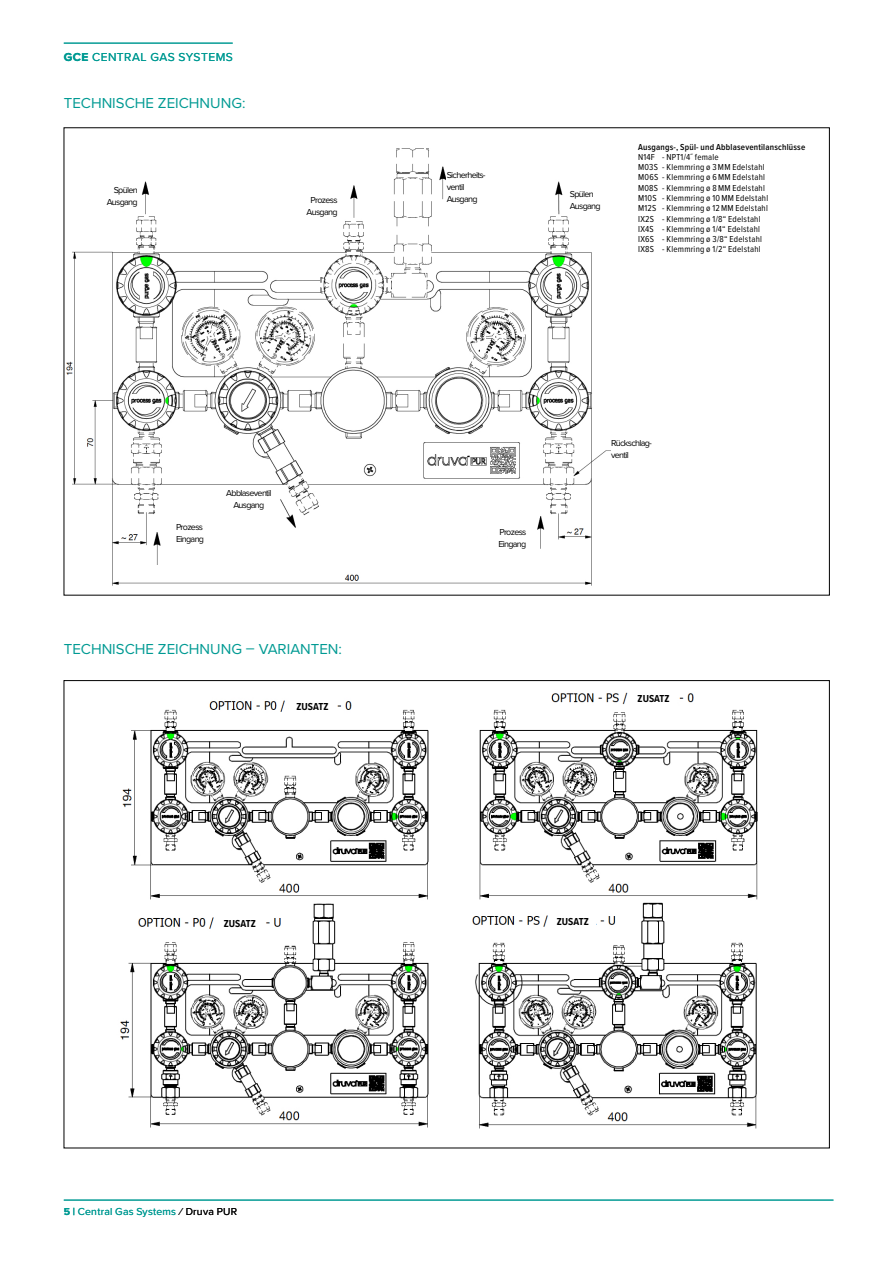
<style>
.page{position:relative;width:893px;height:1263px;background:#fff}
.page>*{position:absolute;margin:0;border:0;box-sizing:border-box;transform-origin:0 0}
.t1{font:15px "Proxima Nova";color:#009a93}
.t2{font:12px "Proxima Nova";letter-spacing:.04em;color:#009a93}
.t3{font:10.5px "Proxima Nova";letter-spacing:.025em;color:#009a93}
.t4{font:700 10.5px "Proxima Nova Cond";color:#000}
.t5{font:9px/10.4px "Proxima Nova Cond";letter-spacing:.025em;color:#000}
.t6{font:9px/12px "Proxima Nova";letter-spacing:-.075em;color:#000}
.t7{font:600 9px "Proxima Nova Cond";letter-spacing:.025em;color:#000}
.s1{font-weight:700}
.s2{color:#000}
</style>
<div class="page">
<img style="left:66px;top:148px;width:545px;height:438px">
<img style="left:120px;top:692px;width:638px;height:437px">
<hr style="left:64px;top:43px;width:169px;height:1px;background:#009a93">
<hr style="left:64px;top:1200px;width:769px;height:1px;background:#009a93">
<div style="left:488px;top:528px;width:38px;height:25px;background:#fff"></div>
<div style="left:570px;top:190px;width:38px;height:24px;background:#fff"></div>
<div style="left:99px;top:186px;width:39px;height:24px;background:#fff"></div>
<div style="left:292px;top:196px;width:46px;height:24px;background:#fff"></div>
<div style="left:176px;top:523px;width:38px;height:24px;background:#fff"></div>
<div style="left:221px;top:489px;width:56px;height:26px;background:#fff"></div>
<div style="left:447px;top:171px;width:62px;height:31px;background:#fff"></div>
<div style="left:289px;top:697px;width:47px;height:17px;background:#fff"></div>
<div style="left:630px;top:689px;width:47px;height:17px;background:#fff"></div>
<div style="left:216px;top:914px;width:47px;height:17px;background:#fff"></div>
<div style="left:549px;top:912px;width:47px;height:17px;background:#fff"></div>
<h2 class="t2" style="left:64px;top:48px;width:171px"><span class="s1">GCE</span> CENTRAL GAS SYSTEMS</h2>
<h1 class="t1" style="left:64px;top:92px;width:183px">TECHNISCHE ZEICHNUNG:</h1>
<p class="t6" style="left:107px;top:184px;width:32px;text-align:right">Spülen<br>Ausgang</p>
<p class="t6" style="left:307px;top:193px;width:32px;text-align:center">Prozess<br>Ausgang</p>
<p class="t6" style="left:176px;top:521px;width:30px">Prozess<br>Eingang</p>
<p class="t6" style="left:226px;top:487px;width:47px;text-align:center">Abblaseventil<br>Ausgang</p>
<h1 class="t1" style="left:64px;top:638px;width:280px">TECHNISCHE ZEICHNUNG – VARIANTEN:</h1>
<p class="t4" style="left:297px;top:699px;width:34px">ZUSATZ</p>
<p class="t6" style="left:447px;top:168px;width:40px">Sicherheits&shy;ventil<br>Ausgang</p>
<p class="t6" style="left:570px;top:188px;width:32px">Spülen<br>Ausgang</p>
<p class="t7" style="left:638px;top:140px;width:169px">Ausgangs-, Spül- und Abblaseventilanschlüsse</p>
<p class="t5" style="left:638px;top:151px;width:132px">N14F - NPT1/4˝ female<br>M03S - Klemmring ø 3 MM Edelstahl<br>M06S - Klemmring ø 6 MM Edelstahl<br>M08S - Klemmring ø 8 MM Edelstahl<br>M10S - Klemmring ø 10 MM Edelstahl<br>M12S - Klemmring ø 12 MM Edelstahl<br>IX2S - Klemmring ø 1/8“ Edelstahl<br>IX4S - Klemmring ø 1/4“ Edelstahl<br>IX6S - Klemmring ø 3/8“ Edelstahl<br>IX8S - Klemmring ø 1/2“ Edelstahl</p>
<p class="t6" style="left:498px;top:526px;width:30px">Prozess<br>Eingang</p>
<p class="t6" style="left:611px;top:436px;width:42px">Rückschlag&shy;ventil</p>
<p class="t4" style="left:638px;top:690px;width:34px">ZUSATZ</p>
<p class="t4" style="left:224px;top:916px;width:34px">ZUSATZ</p>
<p class="t4" style="left:557px;top:913px;width:34px">ZUSATZ</p>
<p class="t3" style="left:64px;top:1204px;width:175px"><span class="s1">5 |</span> Central Gas Systems <span class="s2">⁄ Druva PUR</span></p>
</div>
